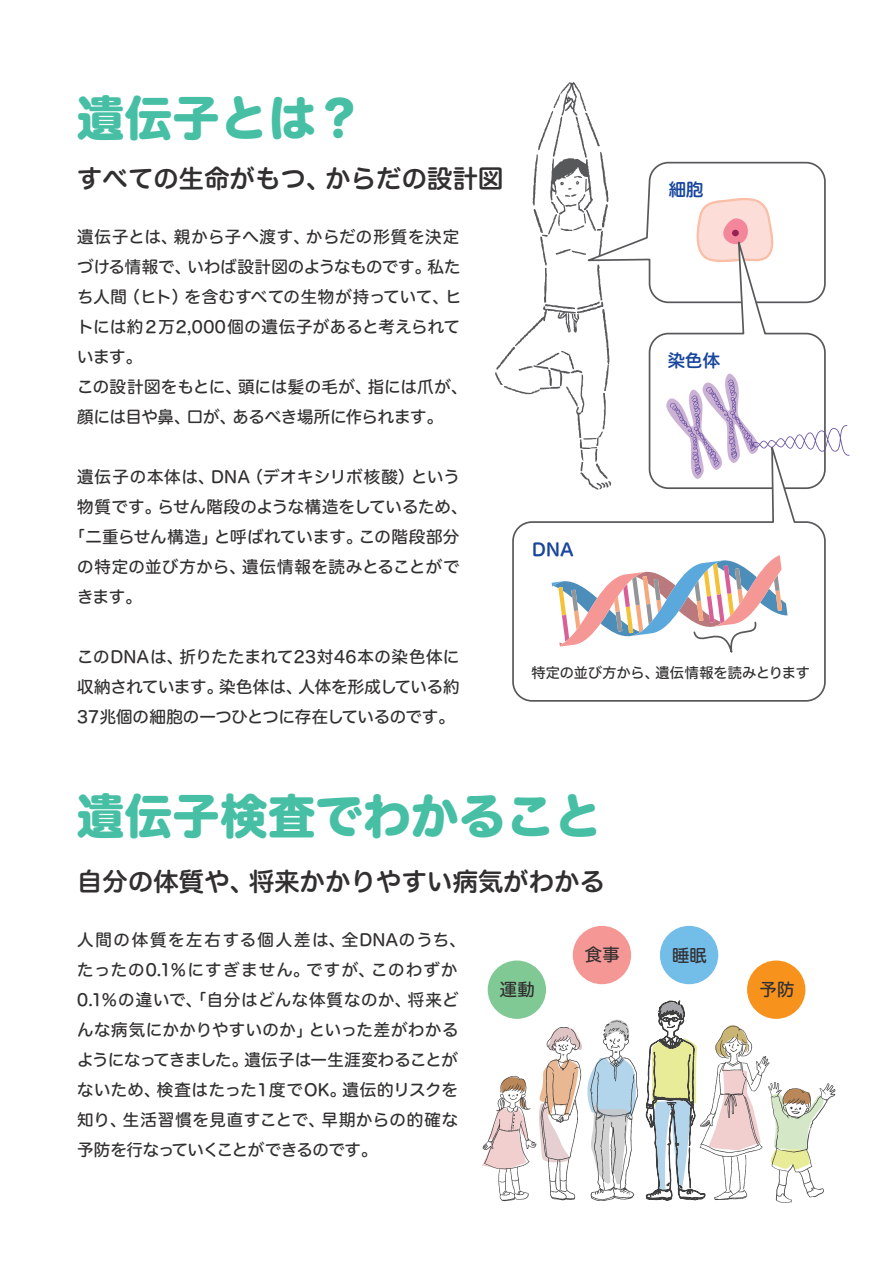
<style>
.page{position:relative;width:893px;height:1263px;background:#fff}
.page>*{position:absolute;margin:0;border:0;box-sizing:border-box;transform-origin:0 0}
.t1{font:47.25px "Hira Maru Std W8";letter-spacing:.01em;color:#46bfa5}
.t2{font:25.2px "Hira Maru Std W6";letter-spacing:.01em;color:#312f30}
.t3{font:17.4px "Hira Maru Std W5";letter-spacing:.01em;color:#312f30}
.t4{font:17.4px "Hira Maru Std W6";letter-spacing:.01em;color:#18469d}
.t5{font:16.5px/30px "Hira Maru Std W5";letter-spacing:.01em;color:#312f30}
.t6{font:16.5px "Hira Maru Std W5";letter-spacing:.035em;color:#312f30}
.t7{font:14.1px "Hira Maru Std W5";letter-spacing:-.005em;color:#312f30}
</style>
<div class="page">
<svg style="left:495px;top:82px;width:108px;height:349px"></svg>
<div style="left:573px;top:926px;width:58px;height:58px;background:#f59795;border-radius:50%"></div>
<div style="left:488px;top:960px;width:58px;height:59px;background:#81c994;border-radius:50%"></div>
<div style="left:660px;top:926px;width:58px;height:58px;background:#73bde9;border-radius:50%"></div>
<div style="left:747px;top:960px;width:58px;height:59px;background:#f7931d;border-radius:50%"></div>
<svg style="left:482px;top:1019px;width:156px;height:182px"></svg>
<svg style="left:646px;top:999px;width:189px;height:204px"></svg>
<svg style="left:579px;top:161px;width:271px;height:295px"></svg>
<svg style="left:512px;top:435px;width:315px;height:267px"></svg>
<svg style="left:552px;top:551px;width:236px;height:123px"></svg>
<h1 class="t1" style="left:77px;top:82px;width:287px">遺伝子とは？</h1>
<h2 class="t2" style="left:77px;top:160px;width:428px">すべての生命がもつ、からだの設計図</h2>
<p class="t5" style="left:77px;top:222px;width:392px">遺伝子とは、親から子へ渡す、からだの形質を決定づける情報で、いわば設計図のようなものです。私たち人間（ヒト）を含むすべての生物が持っていて、ヒトには約２万2,000個の遺伝子があると考えられています。<br>この設計図をもとに、頭には髪の毛が、指には爪が、顔には目や鼻、口が、あるべき場所に作られます。</p>
<p class="t6" style="left:77px;top:464px;width:384px">遺伝子の本体は、DNA（デオキシリボ核酸）という</p>
<p class="t5" style="left:77px;top:492px;width:392px">物質です。らせん階段のような構造をしているため、</p>
<p class="t5" style="left:69px;top:522px;width:392px">「二重らせん構造」と呼ばれています。この階段部分</p>
<p class="t5" style="left:77px;top:552px;width:384px">の特定の並び方から、遺伝情報を読みとることがで</p>
<p class="t5" style="left:77px;top:582px;width:66px">きます。</p>
<p class="t5" style="left:77px;top:642px;width:384px;text-align:justify">このDNAは、折りたたまれて23対46本の染色体に収納されています。染色体は、人体を形成している約37兆個の細胞の一つひとつに存在しているのです。</p>
<p class="t4" style="left:669px;top:176px;width:36px">細胞</p>
<p class="t4" style="left:532px;top:536px;width:43px">DNA</p>
<p class="t4" style="left:668px;top:347px;width:54px">染色体</p>
<p class="t7" style="left:531px;top:662px;width:280px">特定の並び方から、遺伝情報を読みとります</p>
<h1 class="t1" style="left:77px;top:780px;width:526px">遺伝子検査でわかること</h1>
<h2 class="t2" style="left:77px;top:862px;width:529px">自分の体質や、将来かかりやすい病気がわかる</h2>
<p class="t5" style="left:77px;top:925px;width:390px">人間の体質を左右する個人差は、全DNAのうち、たったの0.1％にすぎません。ですが、このわずか<br>0.1％の違いで、「自分はどんな体質なのか、将来どんな病気にかかりやすいのか」といった差がわかるようになってきました。遺伝子は一生涯変わることがないため、検査はたった１度でOK。遺伝的リスクを知り、生活習慣を見直すことで、早期からの的確な予防を行なっていくことができるのです。</p>
<p class="t3" style="left:500px;top:977px;width:36px">運動</p>
<p class="t3" style="left:585px;top:941px;width:36px">食事</p>
<p class="t3" style="left:672px;top:942px;width:36px">睡眠</p>
<p class="t3" style="left:759px;top:977px;width:36px">予防</p>
</div>
